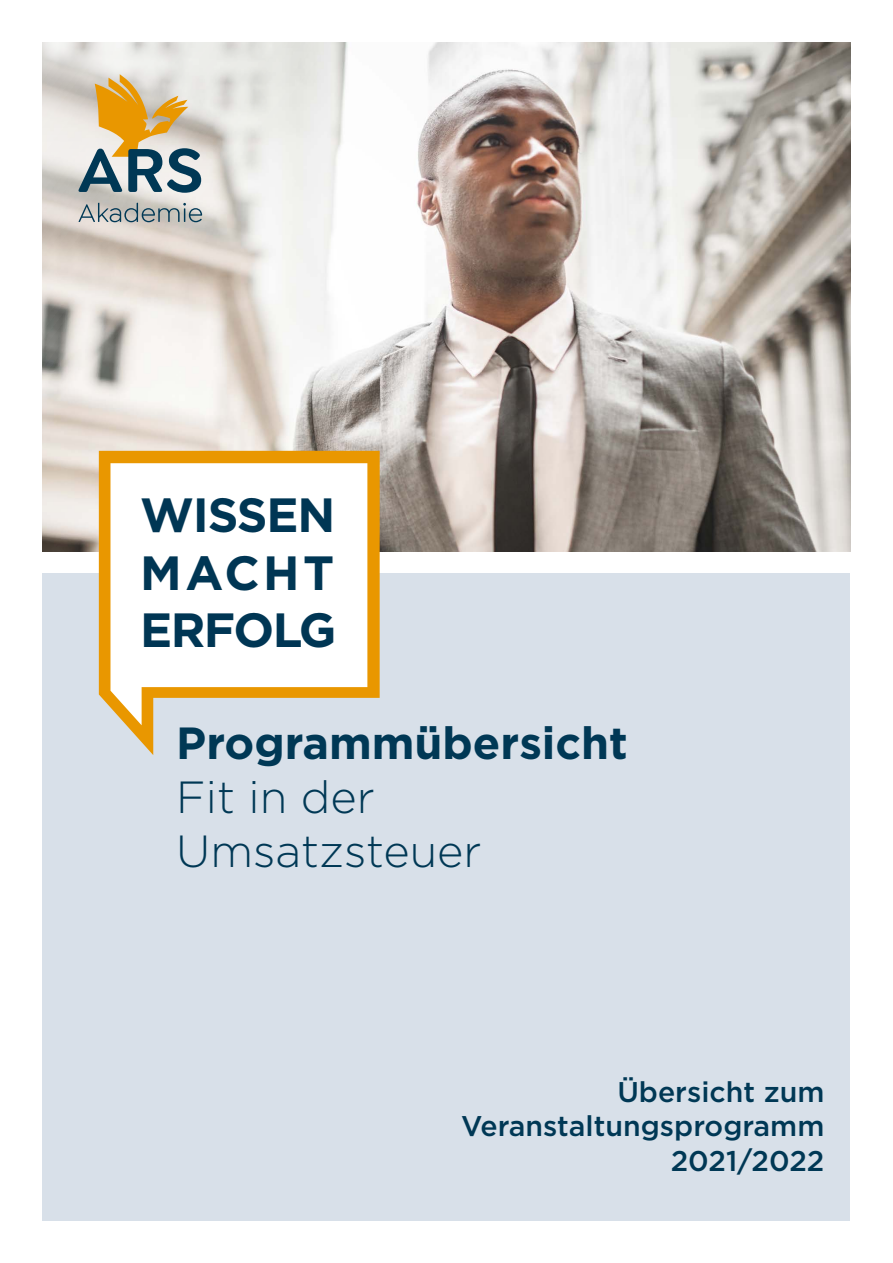
<style>
.page{position:relative;width:893px;height:1263px;background:#fff}
.page>*{position:absolute;margin:0;border:0;box-sizing:border-box;transform-origin:0 0}
.t1{font:700 48px/57.6px "Gotham";letter-spacing:-.025em;color:#003654;text-align:justify}
.t2{font:300 45px/54px "Gotham";color:#003855}
.t3{font:700 45px "Gotham";color:#003855}
.t4{font:500 28.5px/34.2px "Gotham";color:#003855;text-align:right}
</style>
<div class="page">
<div style="left:43px;top:573px;width:807px;height:647px;background:#d8e0e9"></div>
<img style="left:43px;top:43px;width:807px;height:508px">
<svg style="left:78px;top:203px;width:124px;height:19px;background:#a5abab"></svg>
<svg style="left:78px;top:74px;width:123px;height:119px;background:#bbb192"></svg>
<svg style="left:99px;top:451px;width:281px;height:304px;fill:#fff"></svg>
<h1 class="t1" style="left:140px;top:486px;width:198px">WISSEN MACHT ERFOLG</h1>
<h2 class="t3" style="left:176px;top:713px;width:453px">Programmübersicht</h2>
<h2 class="t2" style="left:176px;top:769px;width:307px">Fit in der<br>Umsatzsteuer</h2>
<p class="t4" style="left:461px;top:1074px;width:365px">Übersicht zum<br>Veranstaltungsprogramm<br>2021/2022</p>
</div>
